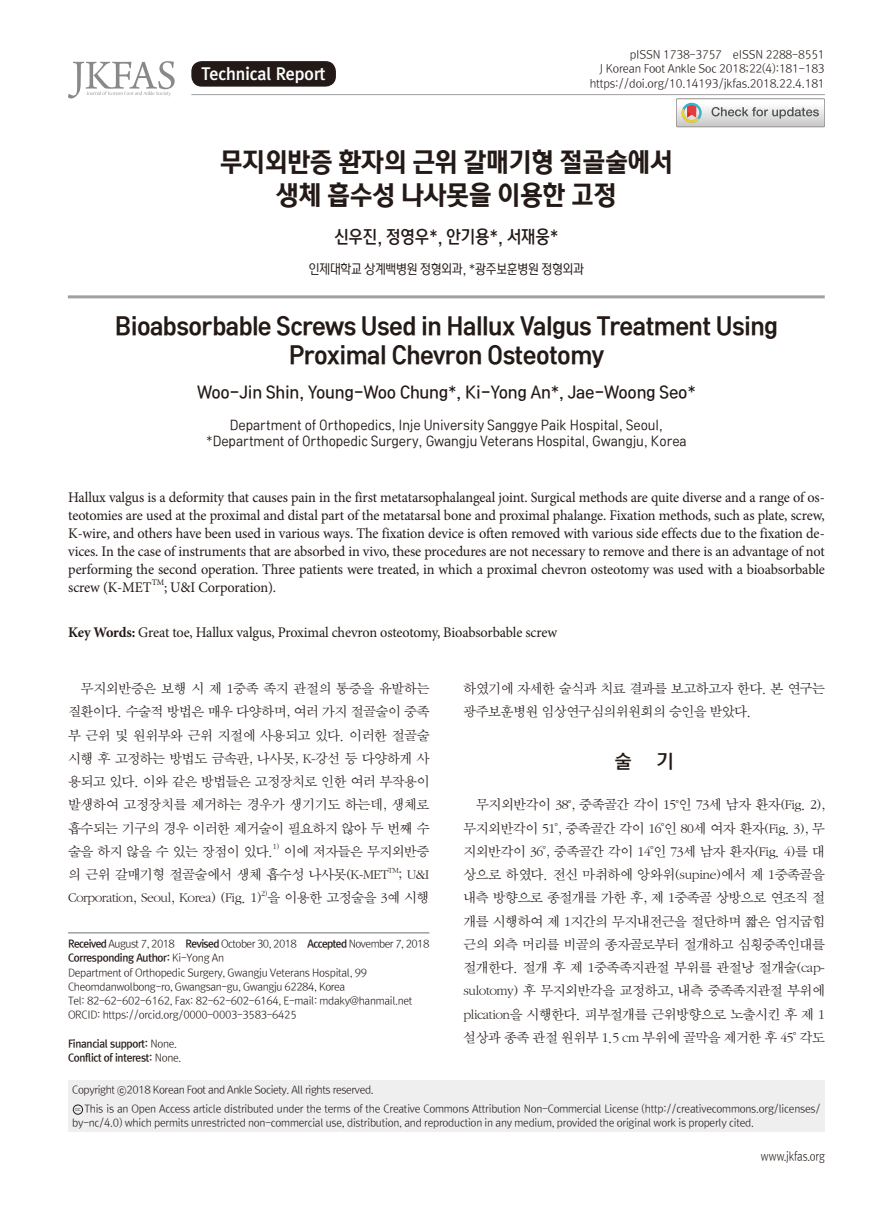
<style>
.page{position:relative;width:893px;height:1212px;background:#fff}
.page>*{position:absolute;margin:0;border:0;box-sizing:border-box;transform-origin:0 0}
.t1{font:27px/33px "Rix Head B";letter-spacing:-.02em;color:#231916;text-align:center;scale:.95 1}
.t2{font:24px/28.5px "Rix Head B";letter-spacing:-.025em;color:#231916;text-align:center;scale:.95 1}
.t3{font:19.5px "Rix Head M";color:#231916}
.t4{font:18px "Rix Head M";letter-spacing:-.02em;color:#231916;scale:.9 1}
.t5{font:16.5px "Rix Head M";letter-spacing:-.02em;color:#231916;scale:.95 1}
.t6{font:16.5px "Rix M Go EB";color:#fff}
.t7{font:14.7px/18px "Minion Pro";letter-spacing:-.01em;color:#231916;text-align:justify}
.t8{font:14.25px/23.2px "Sand Sm";letter-spacing:-.03em;color:#231916}
.t9{font:13.5px/16.2px "Rix Head L";letter-spacing:-.01em;color:#231916;text-align:center;scale:.9 1}
.t10{font:13.5px "Rix Head L";letter-spacing:-.03em;color:#231916;scale:.9 1}
.t11{font:12px "Rix M Go L";letter-spacing:-.01em;color:#231916;scale:.85 1}
.t12{font:11.25px/14.2px "Rix M Go L";letter-spacing:-.02em;color:#231916;text-align:right}
.t13{font:10.5px/14.2px "Rix M Go L";letter-spacing:-.03em;color:#231916}
.t14{font:10.5px/14.2px "Rix M Go B";letter-spacing:-.03em;color:#231916}
.t15{font:10.5px "Rix M Go L";letter-spacing:-.055em;color:#231916}
.t16{font:10.5px "Rix M Go M";color:#231916}
.t17{font:8.55px "Minion Pro";color:#231916}
.t18{font:8.25px "Sand Sm";color:#231916}
.t19{font:4.35px "Gothic 725 BT Black A";color:#727272}
.s1{font-weight:700}
.s2{font-family:"Rix M Go B"}
.s3{font-family:"Rix M Go L"}
.s4{font-size:12px}
</style>
<div class="page">
<div style="left:191px;top:61px;width:145px;height:26px;background:#231916;border-radius:10px"></div>
<svg style="left:68px;top:61px;width:107px;height:37px"></svg>
<hr style="left:191px;top:94px;width:634px;height:1px;background:#a0a0a1">
<div style="left:68px;top:1080px;width:757px;height:52px;background:#efeff0"></div>
<div style="left:73px;top:1104px;width:10px;height:10px;border:1px solid #231916;border-radius:50%"></div>
<div style="left:676px;top:98px;width:149px;height:29px;border:1px solid #94908f"></div>
<svg style="left:676px;top:99px;width:149px;height:28px"></svg>
<hr style="left:68px;top:932px;width:361px;height:1px;background:#a0a0a1">
<hr style="left:68px;top:295px;width:757px;height:3px;background:#a0a0a1">
<p class="t6" style="left:202px;top:65px;width:126px">Technical Report</p>
<p class="t12" style="left:590px;top:48px;width:236px">pISSN 1738-3757 eISSN 2288-8551<br>J Korean Foot Ankle Soc 2018;22(4):181-183 https://doi.org/10.14193/jkfas.2018.22.4.181</p>
<h1 class="t1" style="left:220px;top:145px;width:479px">무지외반증 환자의 근위 갈매기형 절골술에서 생체 흡수성 나사못을 이용한 고정</h1>
<p class="t4" style="left:334px;top:226px;width:251px">신우진, 정영우*, 안기용*, 서재웅*</p>
<p class="t10" style="left:309px;top:261px;width:307px">인제대학교 상계백병원 정형외과, *광주보훈병원 정형외과</p>
<h2 class="t2" style="left:115px;top:312px;width:700px">Bioabsorbable Screws Used in Hallux Valgus Treatment Using<br>Proximal Chevron Osteotomy</h2>
<p class="t5" style="left:197px;top:382px;width:526px">Woo-Jin Shin, Young-Woo Chung*, Ki-Yong An*, Jae-Woong Seo*</p>
<p class="t9" style="left:206px;top:416px;width:535px">Department of Orthopedics, Inje University Sanggye Paik Hospital, Seoul, *Department of Orthopedic Surgery, Gwangju Veterans Hospital, Gwangju, Korea</p>
<p class="t7" style="left:68px;top:488px;width:758px">Hallux valgus is a deformity that causes pain in the first metatarsophalangeal joint. Surgical methods are quite diverse and a range of os&shy;teotomies are used at the proximal and distal part of the metatarsal bone and proximal phalange. Fixation methods, such as plate, screw, K-wire, and others have been used in various ways. The fixation device is often removed with various side effects due to the fixation de&shy;vices. In the case of instruments that are absorbed in vivo, these procedures are not necessary to remove and there is an advantage of not performing the second operation. Three patients were treated, in which a proximal chevron osteotomy was used with a bioabsorbable screw (K-MET</p>
<p class="t17" style="left:152px;top:577px;width:14px">TM</p>
<p class="t7" style="left:164px;top:578px;width:114px">; U&amp;I Corporation).</p>
<p class="t7" style="left:68px;top:623px;width:490px"><span class="s1">Key Words:</span> Great toe, Hallux valgus, Proximal chevron osteotomy, Bioabsorbable screw</p>
<p class="t8" style="left:68px;top:677px;width:363px;text-align:justify;text-indent:13px">무지외반증은 보행 시 제 1중족 족지 관절의 통증을 유발하는 질환이다. 수술적 방법은 매우 다양하며, 여러 가지 절골술이 중족 부 근위 및 원위부와 근위 지절에 사용되고 있다. 이러한 절골술 시행 후 고정하는 방법도 금속판, 나사못, K-강선 등 다양하게 사 용되고 있다. 이와 같은 방법들은 고정장치로 인한 여러 부작용이 발생하여 고정장치를 제거하는 경우가 생기기도 하는데, 생체로 흡수되는 기구의 경우 이러한 제거술이 필요하지 않아 두 번째 수 술을 하지 않을 수 있는 장점이 있다.</p>
<p class="t18" style="left:273px;top:843px;width:8px">1)</p>
<p class="t8" style="left:68px;top:840px;width:363px;text-indent:216px">이에 저자들은 무지외반증 의 근위 갈매기형 절골술에서 생체 흡수성 나사못(K-MET</p>
<p class="t18" style="left:388px;top:866px;width:12px">TM</p>
<p class="t8" style="left:68px;top:863px;width:363px;text-align:right">; U&amp;I<br>Corporation, Seoul, Korea) (Fig. 1) 을 이용한 고정술을 3예 시행</p>
<p class="t18" style="left:261px;top:889px;width:8px">2)</p>
<p class="t15" style="left:68px;top:938px;width:363px"><span class="s2">Received</span> August 7, 2018 <span class="s2">Revised</span> October 30, 2018 <span class="s2">Accepted</span> November 7, 2018</p>
<p class="t14" style="left:68px;top:951px;width:158px">Corresponding Author: <span class="s3">Ki-Yong An</span></p>
<p class="t13" style="left:68px;top:965px;width:346px">Department of Orthopedic Surgery, Gwangju Veterans Hospital, 99<br>Cheomdanwolbong-ro, Gwangsan-gu, Gwangju 62284, Korea<br>Tel: 82-62-602-6162, Fax: 82-62-602-6164, E-mail: mdaky@hanmail.net ORCID: https://orcid.org/0000-0003-3583-6425</p>
<p class="t14" style="left:68px;top:1036px;width:115px">Financial support: <span class="s3">None.<br></span>Conflict of interest: <span class="s3">None.</span></p>
<p class="t13" style="left:72px;top:1082px;width:303px">Copyright 2018 Korean Foot and Ankle Society. All rights reserved.</p>
<p class="t16" style="left:117px;top:1085px;width:11px">ⓒ</p>
<p class="t8" style="left:463px;top:677px;width:363px">하였기에 자세한 술식과 치료 결과를 보고하고자 한다. 본 연구는 광주보훈병원 임상연구심의위원회의 승인을 받았다.</p>
<h3 class="t3" style="left:614px;top:749px;width:19px">술</h3>
<h3 class="t3" style="left:656px;top:749px;width:19px">기</h3>
<p class="t8" style="left:463px;top:794px;width:363px;text-align:justify;text-indent:13px">무지외반각이 38<span class="s4">。</span>, 중족골간 각이 15<span class="s4">。</span>인 73세 남자 환자(Fig. 2), 무지외반각이 51<span class="s4">。</span>, 중족골간 각이 16<span class="s4">。</span>인 80세 여자 환자(Fig. 3), 무 지외반각이 36<span class="s4">。</span>, 중족골간 각이 14<span class="s4">。</span>인 73세 남자 환자(Fig. 4)를 대 상으로 하였다. 전신 마취하에 앙와위(supine)에서 제 1중족골을 내측 방향으로 종절개를 가한 후, 제 1중족골 상방으로 연조직 절 개를 시행하여 제 1지간의 무지내전근을 절단하며 짧은 엄지굽힘 근의 외측 머리를 비골의 종자골로부터 절개하고 심횡중족인대를 절개한다. 절개 후 제 1중족족지관절 부위를 관절낭 절개술(cap&shy;sulotomy) 후 무지외반각을 교정하고, 내측 중족족지관절 부위에 plication을 시행한다. 피부절개를 근위방향으로 노출시킨 후 제 1 설상과 종족 관절 원위부 1.5 cm 부위에 골막을 제거한 후 45<span class="s4">。</span>각도</p>
<p class="t13" style="left:84px;top:1102px;width:738px">This is an Open Access article distributed under the terms of the Creative Commons Attribution Non-Commercial License (http://creativecommons.org/licenses/</p>
<p class="t19" style="left:75px;top:1107px;width:7px">CC</p>
<p class="t13" style="left:72px;top:1115px;width:683px">by-nc/4.0) which permits unrestricted non-commercial use, distribution, and reproduction in any medium, provided the original work is properly cited.</p>
<p class="t11" style="left:761px;top:1150px;width:77px">www.jkfas.org</p>
</div>
